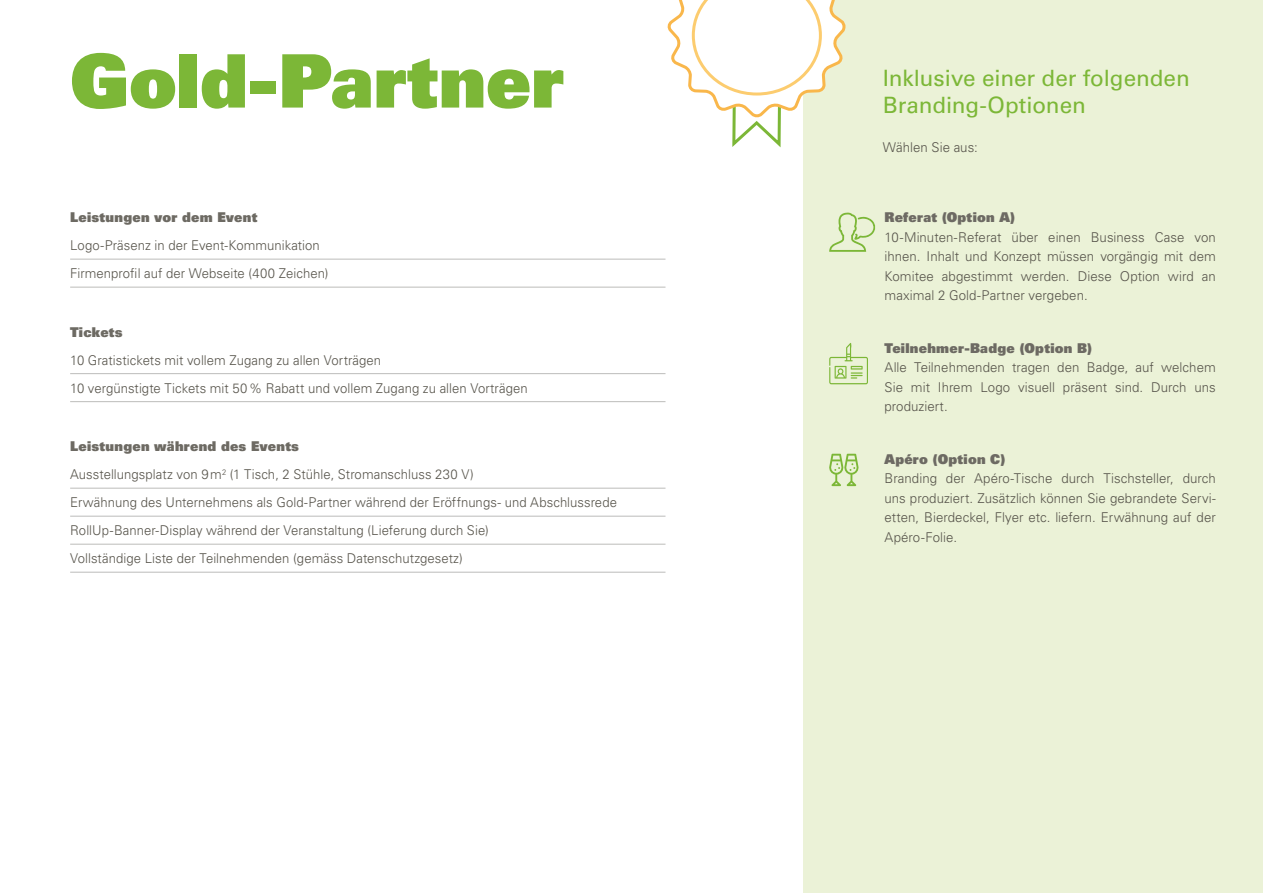
<style>
.page{position:relative;width:1263px;height:893px;background:#fff}
.page>*{position:absolute;margin:0;border:0;box-sizing:border-box;transform-origin:0 0}
.t1{font:73.8px "Univers LT Std X Black";color:#7cb737}
.t2{font:22.5px/27px "Univers LT Std";letter-spacing:-.005em;color:#7cb737}
.t3{font:300 13.5px/19.5px "Univers LT Std";letter-spacing:.005em;color:#57544b}
.t4{font:13.5px "Univers LT Std X Black";letter-spacing:.02em;color:#6d6a63}
</style>
<div class="page">
<div style="left:804px;top:0;width:459px;height:893px;background:#ebf2d7"></div>
<svg style="left:667px;top:0;width:179px;height:151px"></svg>
<hr style="left:70px;top:259px;width:595px;height:1px;background:#bcbcba">
<hr style="left:70px;top:287px;width:595px;height:1px;background:#bcbcba">
<hr style="left:70px;top:373px;width:595px;height:1px;background:#bcbcba">
<hr style="left:70px;top:401px;width:595px;height:1px;background:#bcbcba">
<hr style="left:70px;top:488px;width:595px;height:1px;background:#bcbcba">
<hr style="left:70px;top:516px;width:595px;height:1px;background:#bcbcba">
<hr style="left:70px;top:544px;width:595px;height:1px;background:#bcbcba">
<hr style="left:70px;top:572px;width:595px;height:1px;background:#bcbcba">
<svg style="left:829px;top:213px;width:46px;height:39px"></svg>
<svg style="left:829px;top:343px;width:39px;height:41px"></svg>
<svg style="left:829px;top:454px;width:30px;height:32px"></svg>
<h1 class="t1" style="left:70px;top:33px;width:495px">Gold-Partner</h1>
<p class="t4" style="left:70px;top:209px;width:189px">Leistungen vor dem Event</p>
<p class="t3" style="left:70px;top:232px;width:260px;line-height:28px">Logo-Präsenz in der Event-Kommunikation<br>Firmenprofil auf der Webseite (400 Zeichen)</p>
<p class="t4" style="left:70px;top:323px;width:54px">Tickets</p>
<p class="t3" style="left:70px;top:346px;width:459px;line-height:28px">10 Gratistickets mit vollem Zugang zu allen Vorträgen<br>10 vergünstigte Tickets mit 50% Rabatt und vollem Zugang zu allen Vorträgen</p>
<p class="t4" style="left:70px;top:438px;width:230px">Leistungen während des Events</p>
<p class="t3" style="left:70px;top:461px;width:548px;line-height:28px">Ausstellungsplatz von 9m<sup>2</sup> (1 Tisch, 2 Stühle, Stromanschluss 230 V)<br>Erwähnung des Unternehmens als Gold-Partner während der Eröffnungs- und Abschlussrede RollUp-Banner-Display während der Veranstaltung (Lieferung durch Sie)<br>Vollständige Liste der Teilnehmenden (gemäss Datenschutzgesetz)</p>
<h2 class="t2" style="left:883px;top:65px;width:308px">Inklusive einer der folgenden<br>Branding-Optionen</h2>
<p class="t3" style="left:883px;top:138px;width:97px">Wählen Sie aus:</p>
<p class="t4" style="left:884px;top:209px;width:132px">Referat (Option A)</p>
<p class="t3" style="left:884px;top:227px;width:333px;text-align:justify">10-Minuten-Referat über einen Business Case von ihnen. Inhalt und Konzept müssen vorgängig mit dem Komitee abgestimmt werden. Diese Option wird an maximal 2 Gold-Partner vergeben.</p>
<p class="t4" style="left:884px;top:339px;width:209px">Teilnehmer-Badge (Option B)</p>
<p class="t3" style="left:884px;top:358px;width:333px;text-align:justify">Alle Teilnehmenden tragen den Badge, auf welchem Sie mit Ihrem Logo visuell präsent sind. Durch uns produziert.</p>
<p class="t4" style="left:884px;top:450px;width:122px">Apéro (Option C)</p>
<p class="t3" style="left:884px;top:468px;width:333px;text-align:justify">Branding der Apéro-Tische durch Tischsteller, durch uns produziert. Zusätzlich können Sie gebrandete Servi&shy;etten, Bierdeckel, Flyer etc. liefern. Erwähnung auf der Apéro-Folie.</p>
</div>
